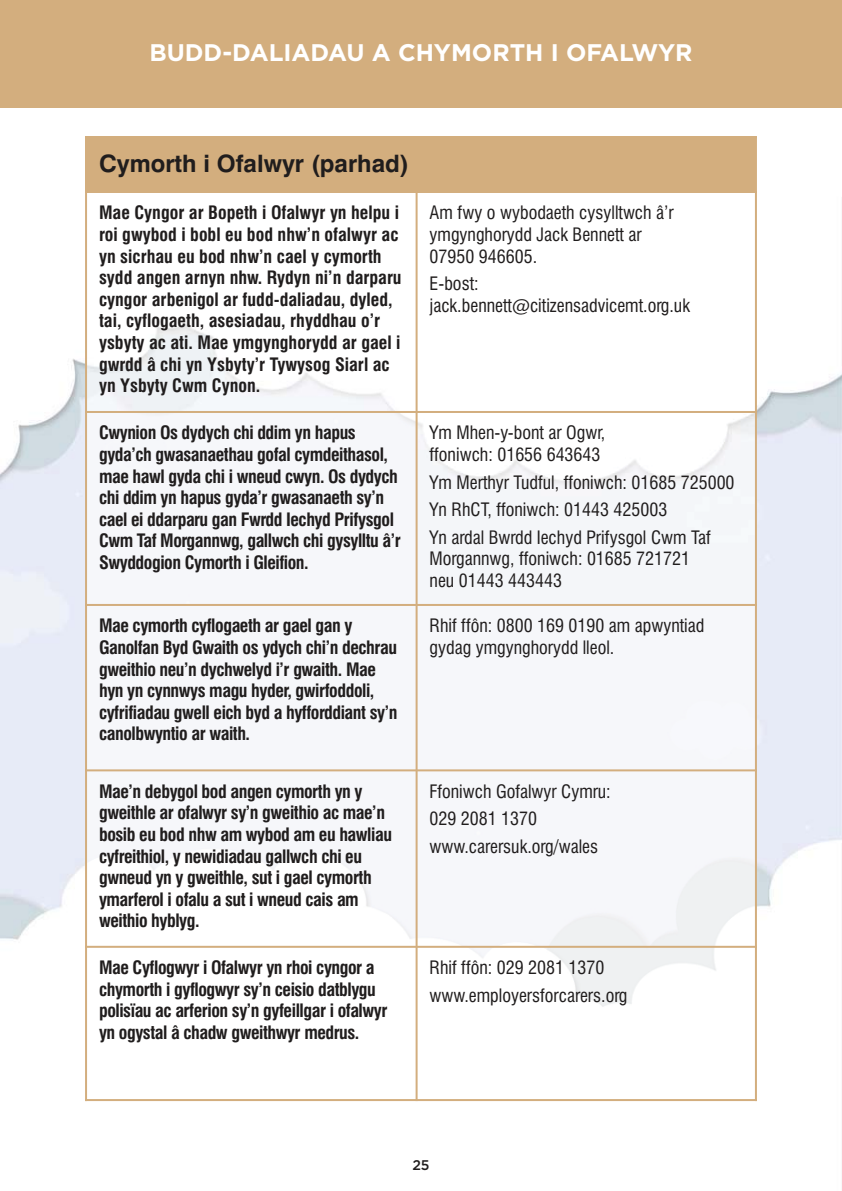
<style>
.page{position:relative;width:842px;height:1191px;background:#fff}
.page>*{position:absolute;margin:0;border:0;box-sizing:border-box;transform-origin:0 0}
.t1{font:700 24px "Gotham";color:#fff}
.t2{font:700 24px "Swiss 721 BT";color:#201d1d}
.t3{font:700 condensed 18px/21.6px "Swiss 721 BT";letter-spacing:-.025em;color:#201d1d}
.t4{font:condensed 18px/21.6px "Swiss 721 BT";color:#201d1d}
.t5{font:700 condensed 18px/21.6px "Swiss 721 BT";color:#201d1d}
.t6{font:500 14px "Gotham";color:#201d1d}
</style>
<div class="page">
<img style="left:0;top:107px;width:842px;height:995px">
<div style="left:0;top:0;width:842px;height:107px;background:#d3ae7e"></div>
<div style="left:85px;top:136px;width:671px;height:56px;background:#d3ae7e"></div>
<img style="left:87px;top:193px;width:329px;height:218px">
<img style="left:418px;top:193px;width:337px;height:218px">
<div style="left:87px;top:413px;width:329px;height:191px;background:#f6f7fa"></div>
<img style="left:418px;top:413px;width:337px;height:191px">
<div style="left:87px;top:606px;width:329px;height:163px;background:#f6f7fa"></div>
<div style="left:418px;top:606px;width:337px;height:163px;background:#f6f7fa"></div>
<img style="left:87px;top:771px;width:329px;height:174px">
<div style="left:418px;top:771px;width:337px;height:174px;background:#f6f7fa"></div>
<img style="left:87px;top:947px;width:329px;height:152px">
<img style="left:418px;top:947px;width:337px;height:152px">
<hr style="left:85px;top:136px;width:2px;height:965px;background:#d3ae7e">
<hr style="left:416px;top:191px;width:2px;height:910px;background:#d3ae7e">
<hr style="left:755px;top:136px;width:2px;height:965px;background:#d3ae7e">
<hr style="left:85px;top:191px;width:672px;height:2px;background:#d3ae7e">
<hr style="left:85px;top:411px;width:672px;height:2px;background:#d3ae7e">
<hr style="left:85px;top:604px;width:672px;height:2px;background:#d3ae7e">
<hr style="left:85px;top:769px;width:672px;height:2px;background:#d3ae7e">
<hr style="left:85px;top:945px;width:672px;height:2px;background:#d3ae7e">
<hr style="left:85px;top:1099px;width:672px;height:2px;background:#d3ae7e">
<h1 class="t1" style="left:149px;top:44px;width:545px">BUDD-DALIADAU A CHYMORTH I OFALWYR</h1>
<h1 class="t2" style="left:99px;top:154px;width:311px">Cymorth i Ofalwyr (parhad)</h1>
<p class="t5" style="left:99px;top:203px;width:304px">Mae Cyngor ar Bopeth i Ofalwyr yn helpu i roi gwybod i bobl eu bod nhw’n ofalwyr ac yn sicrhau eu bod nhw’n cael y cymorth sydd angen arnyn nhw. Rydyn ni’n darparu cyngor arbenigol ar fudd-daliadau, dyled, tai, cyflogaeth, asesiadau, rhyddhau o’r ysbyty ac ati. Mae ymgynghorydd ar gael i gwrdd â chi yn Ysbyty’r Tywysog Siarl ac yn Ysbyty Cwm Cynon.</p>
<p class="t4" style="left:430px;top:203px;width:246px">Am fwy o wybodaeth cysylltwch â’r ymgynghorydd Jack Bennett ar<br>07950 946605.</p>
<p class="t4" style="left:430px;top:274px;width:262px">E-bost: jack.bennett@citizensadvicemt.org.uk</p>
<p class="t3" style="left:99px;top:423px;width:303px">Cwynion Os dydych chi ddim yn hapus gyda’ch gwasanaethau gofal cymdeithasol, mae hawl gyda chi i wneud cwyn. Os dydych chi ddim yn hapus gyda’r gwasanaeth sy’n cael ei ddarparu gan Fwrdd Iechyd Prifysgol Cwm Taf Morgannwg, gallwch chi gysylltu â’r Swyddogion Cymorth i Gleifion.</p>
<p class="t4" style="left:430px;top:423px;width:177px">Ym Mhen-y-bont ar Ogwr, ffoniwch: 01656 643643</p>
<p class="t4" style="left:430px;top:470px;width:306px;line-height:27.6px">Ym Merthyr Tudful, ffoniwch: 01685 725000<br>Yn RhCT, ffoniwch: 01443 425003<br>Yn ardal Bwrdd Iechyd Prifysgol Cwm Taf</p>
<p class="t4" style="left:430px;top:549px;width:262px">Morgannwg, ffoniwch: 01685 721721 neu 01443 443443</p>
<p class="t3" style="left:99px;top:616px;width:300px">Mae cymorth cyflogaeth ar gael gan y Ganolfan Byd Gwaith os ydych chi’n dechrau gweithio neu’n dychwelyd i’r gwaith. Mae hyn yn cynnwys magu hyder, gwirfoddoli, cyfrifiadau gwell eich byd a hyfforddiant sy’n canolbwyntio ar waith.</p>
<p class="t4" style="left:430px;top:616px;width:276px">Rhif ffôn: 0800 169 0190 am apwyntiad gydag ymgynghorydd lleol.</p>
<p class="t3" style="left:99px;top:782px;width:294px">Mae’n debygol bod angen cymorth yn y gweithle ar ofalwyr sy’n gweithio ac mae’n bosib eu bod nhw am wybod am eu hawliau cyfreithiol, y newidiadau gallwch chi eu gwneud yn y gweithle, sut i gael cymorth ymarferol i ofalu a sut i wneud cais am weithio hyblyg.</p>
<p class="t4" style="left:430px;top:779px;width:183px;line-height:27.6px">Ffoniwch Gofalwyr Cymru:<br>029 2081 1370 www.carersuk.org/wales</p>
<p class="t3" style="left:99px;top:958px;width:290px">Mae Cyflogwyr i Ofalwyr yn rhoi cyngor a chymorth i gyflogwyr sy’n ceisio datblygu polisïau ac arferion sy’n gyfeillgar i ofalwyr yn ogystal â chadw gweithwyr medrus.</p>
<p class="t4" style="left:430px;top:955px;width:199px;line-height:27.6px">Rhif ffôn: 029 2081 1370 www.employersforcarers.org</p>
<p class="t6" style="left:412px;top:1156px;width:19px">25</p>
</div>
